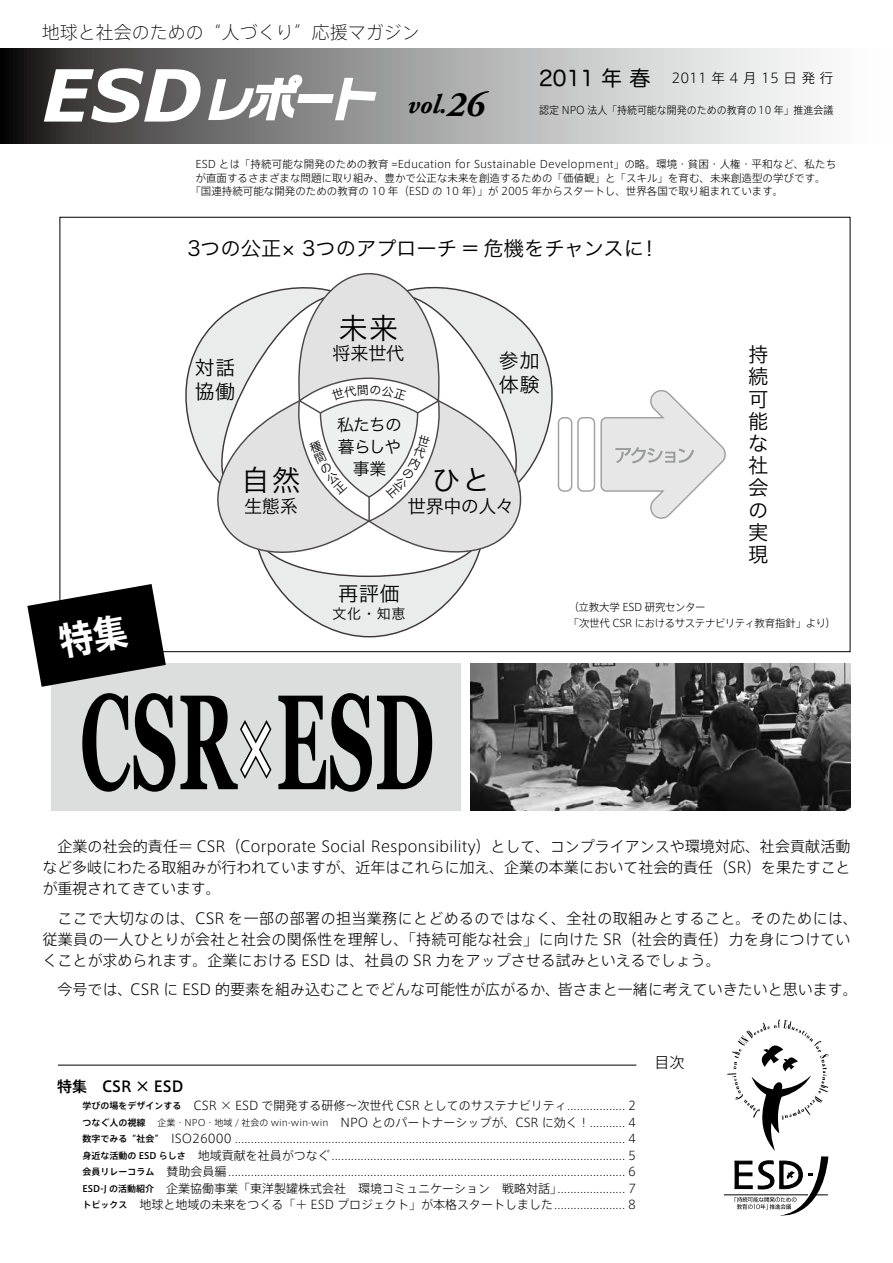
<style>
.page{position:relative;width:893px;height:1263px;background:#fff}
.page>*{position:absolute;margin:0;border:0;box-sizing:border-box;transform-origin:0 0}
.t1{font:700 135px "Georgia";color:#000;scale:.53 1}
.t2{font:italic 45.9px "NIS WINKS L7 S7 83 pv RKSJ H";color:#fff;scale:.96 1}
.t3{font:28.95px "Koz Go Pr 6 N Regular 83 pv RKSJ H";color:#000}
.t4{font:italic 700 27px "Adobe Garamond Pro";color:#000}
.t5{font:20.4px "Koz Go Pr 6 N Regular 83 pv RKSJ H";color:#000}
.t6{font:20.25px "Koz Go Pr 6 N Regular 83 pv RKSJ H";color:#000}
.t7{font:19.8px/23.7px "Koz Go Pr 6 N Regular 83 pv RKSJ H";letter-spacing:.05em;color:#000}
.t8{font:18.15px "Koz Go Pr 6 N Regular 83 pv RKSJ H";letter-spacing:-.015em;color:#000}
.t9{font:200 18px "Axis Std";color:#000}
.t10{font:16.8px/22px "Koz Go Pr 6 N Regular 83 pv RKSJ H";letter-spacing:-.04em;color:#000;text-align:center}
.t11{font:300 15px/21px "Axis Std";color:#000;text-align:justify}
.t12{font:300 15px/21px "Axis Std";letter-spacing:.02em;color:#000}
.t13{font:500 15px "Axis Std";color:#000}
.t14{font:14.1px "Koz Go Pr 6 N Regular 83 pv RKSJ H";color:#000}
.t15{font:300 13.5px "Axis Std";color:#000}
.t16{font:300 12px/16.5px "Axis Std";color:#000;text-align:justify}
.t17{font:300 10.5px "Axis Std";color:#000}
.t18{font:300 10.5px/15.8px "Axis Std";letter-spacing:-.035em;color:#000}
.t19{font:300 10.5px "Axis Std";color:#000;scale:.95 1}
.t20{font:500 9px "Axis Std";color:#000}
.s1{font-family:"Verdana";font-weight:700;font-size:72px}
.s2{font-size:36px}
.s3{font-family:"Hira Maru Pro W4";font-weight:400;font-size:21px}
.s4{font-size:108px;color:#fff}
.s5{font-weight:500;font-size:9px}
.s6{font-size:9px}
</style>
<div class="page">
<hr style="left:58px;top:1065px;width:578px;height:1px;background:#000">
<img style="left:471px;top:663px;width:379px;height:148px">
<svg style="left:0;top:48px;width:811px;height:96px;background:#9b9b9b"></svg>
<svg style="left:206px;top:72px;width:175px;height:50px"></svg>
<hr style="left:724px;top:1194px;width:84px;height:1px;background:#000">
<svg style="left:727px;top:1019px;width:102px;height:197px"></svg>
<div style="left:51px;top:663px;width:410px;height:148px;background:#dcdddd"></div>
<svg style="left:240px;top:720px;width:32px;height:59px"></svg>
<svg style="left:27px;top:272px;width:700px;height:415px"></svg>
<h3 class="t9" style="left:42px;top:19px;width:379px">地球と社会のための“人づくり”応援マガジン</h3>
<h2 class="t2" style="left:42px;top:75px;width:358px"><span class="s1">ESD</span>レポート</h2>
<h3 class="t4" style="left:407px;top:89px;width:78px">vol.<span class="s2">26</span></h3>
<p class="t15" style="left:539px;top:68px;width:296px"><span class="s3">2011 年春　</span>2011 年 4 月 15 日発行</p>
<p class="t19" style="left:539px;top:102px;width:311px">認定 NPO 法人「持続可能な開発のための教育の 10 年」推進会議</p>
<p class="t17" style="left:196px;top:156px;width:642px">ESD とは「持続可能な開発のための教育 =Education for Sustainable Development」の略。環境・貧困・人権・平和など、私たち</p>
<p class="t17" style="left:196px;top:170px;width:631px">が直面するさまざまな問題に取り組み、豊かで公正な未来を創造するための「価値観」と「スキル」を育む、未来創造型の学びです。</p>
<p class="t17" style="left:190px;top:183px;width:594px">「国連持続可能な開発のための教育の 10 年（ESD の 10 年）」が 2005 年からスタートし、世界各国で取り組まれています。</p>
<h3 class="t5" style="left:187px;top:230px;width:474px">3つの公正× 3つのアプローチ＝危機をチャンスに！</h3>
<h3 class="t3" style="left:339px;top:302px;width:61px">未来</h3>
<h3 class="t8" style="left:333px;top:337px;width:73px">将来世代</h3>
<h3 class="t7" style="left:195px;top:355px;width:42px">対話協働</h3>
<h3 class="t7" style="left:499px;top:347px;width:42px">参加体験</h3>
<h3 class="t3" style="left:241px;top:455px;width:61px">自然</h3>
<h3 class="t8" style="left:244px;top:490px;width:55px">生態系</h3>
<h3 class="t10" style="left:337px;top:412px;width:66px">私たちの暮らしや事業</h3>
<h3 class="t3" style="left:431px;top:455px;width:61px">ひと</h3>
<h3 class="t8" style="left:408px;top:490px;width:108px">世界中の人々</h3>
<h3 class="t6" style="left:748px;top:336px;width:22px">持</h3>
<h3 class="t6" style="left:748px;top:359px;width:22px">続</h3>
<h3 class="t6" style="left:748px;top:381px;width:22px">可</h3>
<h3 class="t6" style="left:748px;top:403px;width:22px">能</h3>
<h3 class="t6" style="left:748px;top:425px;width:22px">な</h3>
<h3 class="t6" style="left:748px;top:448px;width:22px">社</h3>
<h3 class="t6" style="left:748px;top:470px;width:22px">会</h3>
<h3 class="t6" style="left:748px;top:492px;width:22px">の</h3>
<h3 class="t6" style="left:748px;top:514px;width:22px">実</h3>
<h3 class="t6" style="left:748px;top:536px;width:22px">現</h3>
<h3 class="t7" style="left:338px;top:580px;width:63px">再評価</h3>
<p class="t14" style="left:333px;top:602px;width:74px">文化・知恵</p>
<h1 class="t1" style="left:80px;top:656px;width:671px">CSR<span class="s4">×</span>ESD</h1>
<p class="t18" style="left:568px;top:598px;width:269px">（立教大学 ESD 研究センター<br>「次世代 CSR におけるサステナビリティ教育指針」より）</p>
<p class="t11" style="left:42px;top:835px;width:809px;text-indent:15px">企業の社会的責任＝ CSR（Corporate Social Responsibility）として、コンプライアンスや環境対応、社会貢献活動など多岐にわたる取組みが行われていますが、近年はこれらに加え、企業の本業において社会的責任（SR）を果たすことが重視されてきています。</p>
<p class="t12" style="left:43px;top:906px;width:817px;text-indent:15px">ここで大切なのは、CSR を一部の部署の担当業務にとどめるのではなく、全社の取組みとすること。そのためには、従業員の一人ひとりが会社と社会の関係性を理解し、「持続可能な社会」に向けた SR（社会的責任）力を身につけていくことが求められます。企業における ESD は、社員の SR 力をアップさせる試みといえるでしょう。</p>
<p class="t11" style="left:58px;top:978px;width:802px">今号では、CSR に ESD 的要素を組み込むことでどんな可能性が広がるか、皆さまと一緒に考えていきたいと思います。</p>
<p class="t13" style="left:57px;top:1075px;width:128px">特集　CSR × ESD</p>
<p class="t16" style="left:83px;top:1097px;width:555px"><span class="s5">学びの場をデザインする</span>　CSR × ESD で開発する研修～次世代 CSR としてのサステナビリティ.................. 2</p>
<p class="t20" style="left:83px;top:1115px;width:64px">つなぐ人の視線</p>
<p class="t16" style="left:83px;top:1113px;width:555px;text-indent:75px"><span class="s6">企業・NPO・地域 / 社会の win-win-win</span>　NPO とのパートナーシップが、CSR に効く！........... 4<span class="s5">数字でみる“社会”</span>　ISO26000 ......................................................................................................................... 4<span class="s5">身近な活動の ESD らしさ</span>　地域貢献を社員がつなぐ........................................................................................... 5<span class="s5">会員リレーコラム</span>　賛助会員編........................................................................................................................... 6<br><span class="s5">ESD-J の活動紹介</span>　企業協働事業「東洋製罐株式会社　環境コミュニケーション　戦略対話」..................... 7<span class="s5">トピックス</span>　地球と地域の未来をつくる「＋ ESD プロジェクト」が本格スタートしました...................... 8</p>
<p class="t11" style="left:655px;top:1051px;width:31px">目次</p>
</div>
